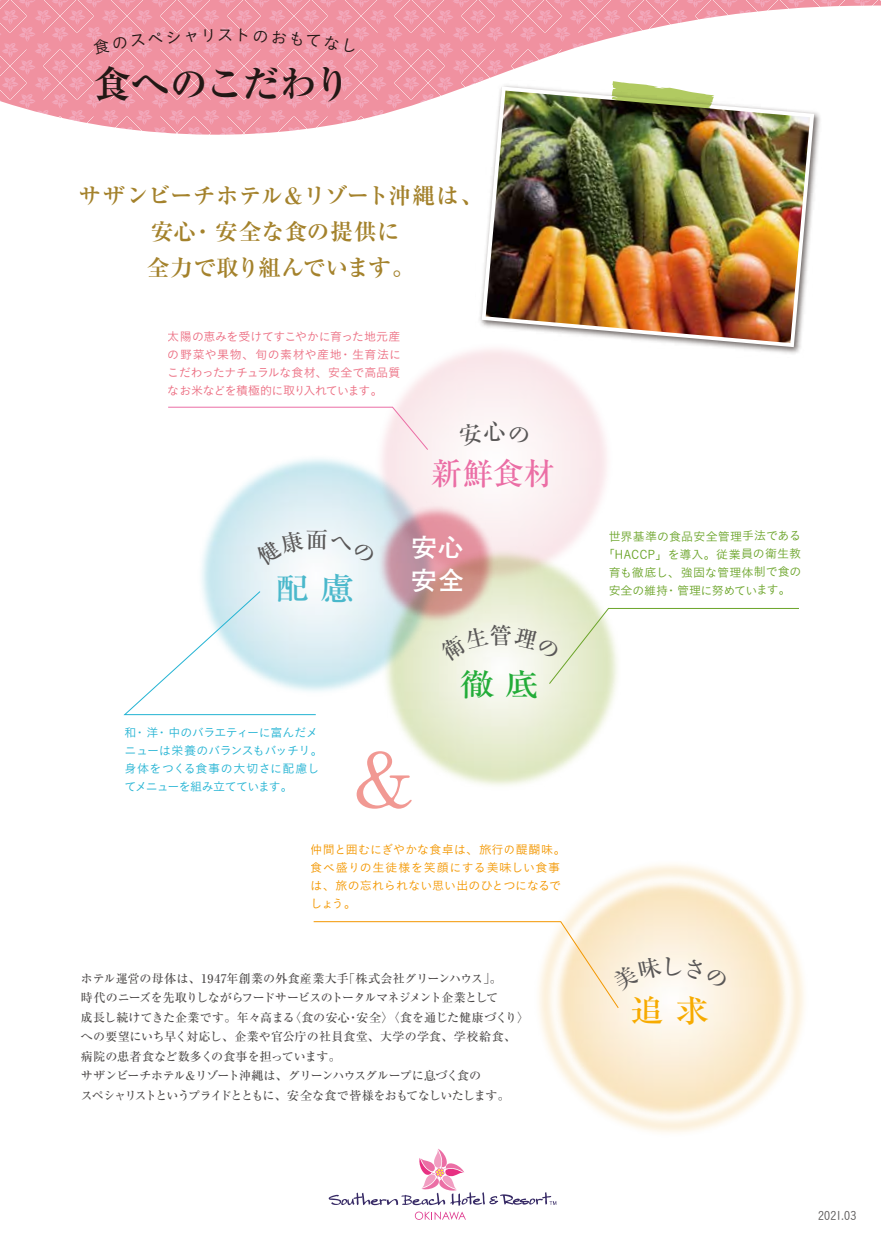
<style>
.page{position:relative;width:881px;height:1251px;background:#fff}
.page>*{position:absolute;margin:0;border:0;box-sizing:border-box;transform-origin:0 0}
.t1{font:700 75px "A1 Mincho Std";color:#ec6d65}
.t2{font:700 37.5px "Ryumin Pro";letter-spacing:-.025em;color:#221815}
.t3{font:500 30.9px "Ryumin Pro";color:#eb6ea5}
.t4{font:500 30.9px "Ryumin Pro";color:#f7ab00;scale:1.1 1}
.t5{font:500 30.9px "Ryumin Pro";color:#22ac38;scale:1.1 1}
.t6{font:500 30.9px "Ryumin Pro";color:#4ab8cb;scale:1.1 1}
.t7{font:700 25.5px/33px "Futo Go B101 Pro";color:#fff}
.t8{font:700 22.5px/36px "Ryumin Pro";letter-spacing:.015em;color:#a4822c;text-align:center}
.t9{font:16.5px "Koburina Go Std W3";color:#221815}
.t10{font:500 12px/19.5px "Ryumin Pro";letter-spacing:-.025em;color:#4c4948}
.t11{font:12px/18px "Koburina Go Std W3";letter-spacing:-.04em;color:#ec6d81;text-align:justify}
.t12{font:12px/18px "Koburina Go Std W3";color:#6ba429;text-align:center}
.t13{font:12px/18.1px "Koburina Go Std W3";letter-spacing:.01em;color:#f39700}
.t14{font:12px/18px "Koburina Go Std W3";letter-spacing:-.035em;color:#23b3d3}
.t15{font:12px "Koburina Go Std W3";letter-spacing:.015em;color:#595757}
</style>
<div class="page">
<svg style="left:0;top:0;width:880px;height:135px;fill:#f096a6"></svg>
<img style="left:475px;top:81px;width:349px;height:273px">
<svg style="left:477px;top:82px;width:340px;height:269px"></svg>
<img style="left:485px;top:91px;width:324px;height:252px">
<svg style="left:611px;top:81px;width:103px;height:37px"></svg>
<img style="left:397px;top:295px;width:262px;height:207px">
<img style="left:151px;top:408px;width:331px;height:308px">
<img style="left:335px;top:502px;width:281px;height:284px">
<svg style="left:414px;top:1211px;width:51px;height:8px"></svg>
<svg style="left:328px;top:1148px;width:228px;height:57px"></svg>
<img style="left:487px;top:1148px;width:69px;height:35px">
<img style="left:331px;top:457px;width:211px;height:212px">
<svg style="left:167px;top:406px;width:261px;height:44px"></svg>
<svg style="left:123px;top:590px;width:193px;height:125px"></svg>
<svg style="left:93px;top:30px;width:87px;height:24px;background:#f096a6"></svg>
<svg style="left:186px;top:32px;width:11px;height:11px"></svg>
<svg style="left:204px;top:28px;width:8px;height:14px"></svg>
<svg style="left:239px;top:28px;width:8px;height:14px"></svg>
<svg style="left:253px;top:30px;width:103px;height:24px;background:#f096a5"></svg>
<svg style="left:313px;top:920px;width:415px;height:88px"></svg>
<svg style="left:458px;top:421px;width:71px;height:26px"></svg>
<svg style="left:438px;top:607px;width:361px;height:77px"></svg>
<svg style="left:254px;top:528px;width:122px;height:38px"></svg>
<h3 class="t9" style="left:217px;top:22px;width:18px">ス</h3>
<h2 class="t2" style="left:93px;top:54px;width:259px">食へのこだわり</h2>
<h3 class="t8" style="left:78px;top:176px;width:406px">サザンビーチホテル＆リゾート沖縄は、安心・安全な食の提供に<br>全力で取り組んでいます。</h3>
<p class="t11" style="left:168px;top:327px;width:235px">太陽の恵みを受けてすこやかに育った地元産の野菜や果物、旬の素材や産地・生育法にこだわったナチュラルな食材、安全で高品質なお米などを積極的に取り入れています。</p>
<h3 class="t6" style="left:275px;top:563px;width:73px">配 慮</h3>
<h3 class="t3" style="left:431px;top:449px;width:125px">新鮮食材</h3>
<h3 class="t7" style="left:411px;top:527px;width:54px">安心安全</h3>
<h3 class="t5" style="left:460px;top:659px;width:73px">徹 底</h3>
<p class="t14" style="left:124px;top:723px;width:200px">和・洋・中のバラエティーに富んだメニューは栄養のバランスもバッチリ。身体をつくる食事の大切さに配慮してメニューを組み立てています。</p>
<h1 class="t1" style="left:345px;top:718px;width:76px">＆</h1>
<p class="t13" style="left:310px;top:839px;width:256px">仲間と囲むにぎやかな食卓は、旅行の醍醐味。食べ盛りの生徒様を笑顔にする美味しい食事は、旅の忘れられない思い出のひとつになるでしょう。</p>
<p class="t10" style="left:81px;top:967px;width:449px">ホテル運営の母体は、1947年創業の外食産業大手「株式会社グリーンハウス」。<br>時代のニーズを先取りしながらフードサービスのトータルマネジメント企業として<br>成長し続けてきた企業です。年々高まる〈食の安心・安全〉〈食を通じた健康づくり〉への要望にいち早く対応し、企業や官公庁の社員食堂、大学の学食、学校給食、病院の患者食など数多くの食事を担っています。<br>サザンビーチホテル＆リゾート沖縄は、グリーンハウスグループに息づく食の<br>スペシャリストというプライドとともに、安全な食で皆様をおもてなしいたします。</p>
<p class="t12" style="left:602px;top:527px;width:200px">世界基準の食品安全管理手法である「HACCP」を導入。従業員の衛生教育も徹底し、強固な管理体制で食の安全の維持・管理に努めています。</p>
<h3 class="t4" style="left:629px;top:986px;width:73px">追 求</h3>
<p class="t15" style="left:817px;top:1205px;width:40px">2021.03</p>
</div>
